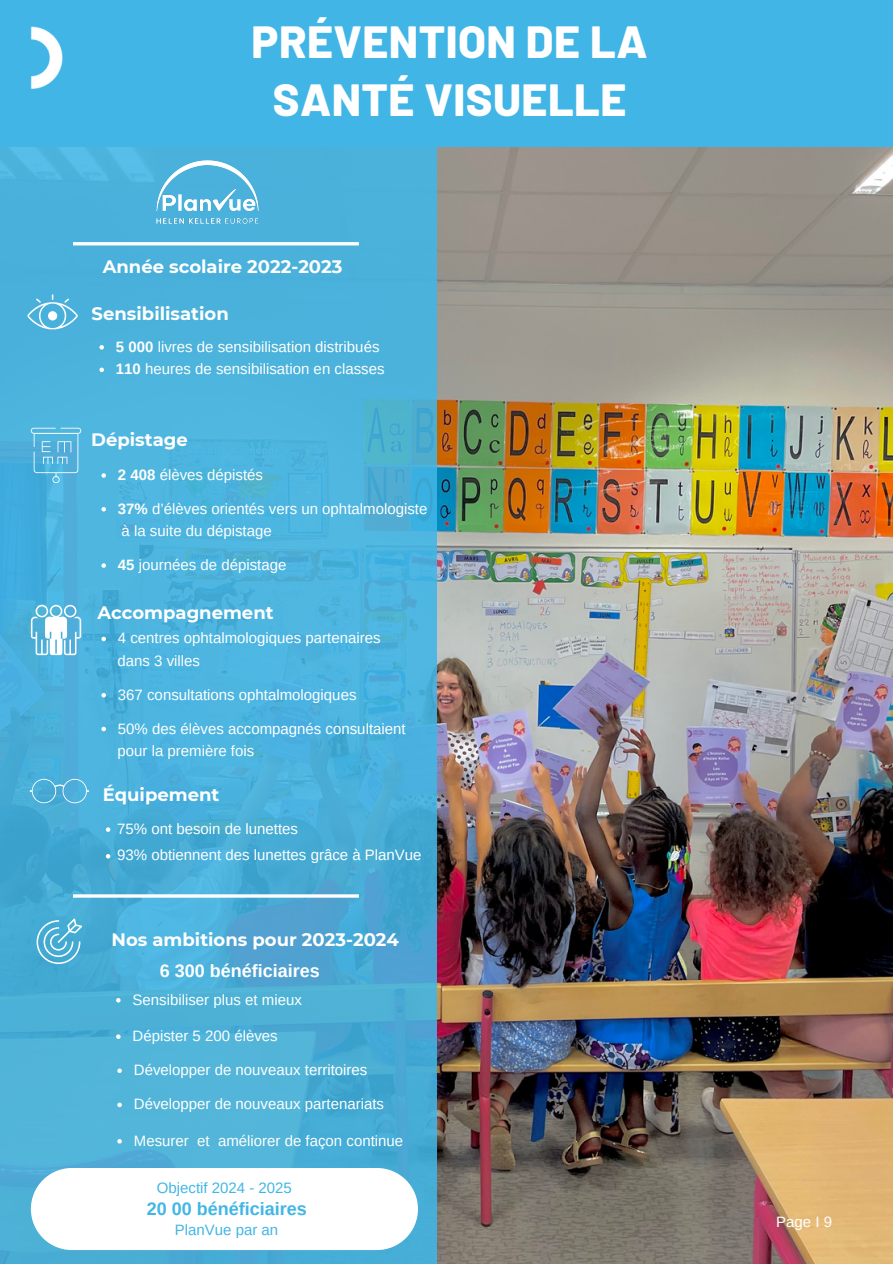
<style>
.page{position:relative;width:893px;height:1264px;background:#fff}
.page>*{position:absolute;margin:0;border:0;box-sizing:border-box;transform-origin:0 0}
.t1{font:800 45px/57.3px "Barlow";letter-spacing:.01em;color:#fff;text-align:center}
.t2{font:700 18px "Montserrat";color:#fff}
.t3{font:700 18px "Arimo";color:#41b6e6}
.t4{font:700 18px "Arimo";color:#fff}
.t5{font:15px "Arimo";color:#fff}
.t6{font:15px "Arimo";color:#41b6e6}
.s1{font-weight:700}
</style>
<div class="page">
<img style="left:437px;top:147px;width:455px;height:1116px">
<div style="left:0;top:0;width:892px;height:147px;background:#41b6e6"></div>
<img style="left:31px;top:26px;width:32px;height:63px">
<svg style="left:0;top:147px;width:437px;height:1116px;background:#4ab0da"></svg>
<img style="left:156px;top:159px;width:103px;height:66px">
<svg style="left:27px;top:294px;width:51px;height:35px;background:#6bbfe1"></svg>
<svg style="left:31px;top:428px;width:50px;height:55px;background:#61b9df"></svg>
<svg style="left:31px;top:605px;width:50px;height:50px"></svg>
<svg style="left:30px;top:778px;width:59px;height:25px"></svg>
<hr style="left:73px;top:894px;width:286px;height:3px;background:#fff">
<hr style="left:73px;top:242px;width:286px;height:3px;background:#fff">
<svg style="left:37px;top:918px;width:45px;height:45px;background:#68bbdb"></svg>
<svg style="left:31px;top:1167px;width:387px;height:82px"></svg>
<svg style="left:99px;top:345px;width:5px;height:4px"></svg>
<svg style="left:99px;top:367px;width:5px;height:5px"></svg>
<svg style="left:101px;top:473px;width:5px;height:5px"></svg>
<svg style="left:101px;top:507px;width:5px;height:4px"></svg>
<svg style="left:101px;top:563px;width:5px;height:5px"></svg>
<svg style="left:101px;top:636px;width:5px;height:5px"></svg>
<svg style="left:101px;top:693px;width:5px;height:4px"></svg>
<svg style="left:101px;top:726px;width:5px;height:5px"></svg>
<svg style="left:106px;top:827px;width:4px;height:4px"></svg>
<svg style="left:106px;top:854px;width:4px;height:4px"></svg>
<svg style="left:116px;top:998px;width:5px;height:4px"></svg>
<svg style="left:116px;top:1034px;width:5px;height:4px"></svg>
<svg style="left:117px;top:1068px;width:5px;height:4px"></svg>
<svg style="left:117px;top:1102px;width:5px;height:5px"></svg>
<svg style="left:117px;top:1138px;width:5px;height:5px"></svg>
<p class="t1" style="left:251px;top:12px;width:397px">PRÉVENTION DE LA<br>SANTÉ VISUELLE</p>
<p class="t2" style="left:103px;top:255px;width:241px">Année scolaire 2022-2023</p>
<h1 class="t2" style="left:92px;top:303px;width:139px">Sensibilisation</h1>
<p class="t5" style="left:116px;top:338px;width:265px"><span class="s1">5 000</span> livres de sensibilisation distribués</p>
<h2 class="t5" style="left:116px;top:361px;width:270px"><span class="s1">110</span> heures de sensibilisation en classes</h2>
<p class="t2" style="left:91px;top:429px;width:98px">Dépistage</p>
<h2 class="t5" style="left:118px;top:466px;width:147px"><span class="s1">2 408</span> élèves dépistés</h2>
<p class="t5" style="left:118px;top:500px;width:311px"><span class="s1">37%</span> d’élèves orientés vers un ophtalmologiste</p>
<p class="t5" style="left:122px;top:522px;width:152px">à la suite du dépistage</p>
<p class="t5" style="left:118px;top:556px;width:170px"><span class="s1">45</span> journées de dépistage</p>
<h2 class="t2" style="left:97px;top:601px;width:178px">Accompagnement</h2>
<p class="t5" style="left:118px;top:630px;width:264px">4 centres ophtalmologiques partenaires</p>
<p class="t5" style="left:117px;top:652px;width:84px">dans 3 villes</p>
<p class="t5" style="left:118px;top:686px;width:240px">367 consultations ophtalmologiques</p>
<p class="t5" style="left:118px;top:720px;width:289px">50% des élèves accompagnés consultaient</p>
<p class="t5" style="left:117px;top:742px;width:138px">pour la première fois</p>
<h2 class="t2" style="left:103px;top:783px;width:118px">Équipement</h2>
<p class="t5" style="left:117px;top:820px;width:182px">75% ont besoin de lunettes</p>
<p class="t5" style="left:117px;top:846px;width:306px">93% obtiennent des lunettes grâce à PlanVue</p>
<p class="t2" style="left:111px;top:928px;width:289px">Nos ambitions pour 2023-2024</p>
<p class="t4" style="left:160px;top:960px;width:161px">6 300 bénéficiaires</p>
<p class="t5" style="left:133px;top:991px;width:171px">Sensibiliser plus et mieux</p>
<p class="t5" style="left:133px;top:1027px;width:147px">Dépister 5 200 élèves</p>
<p class="t5" style="left:134px;top:1061px;width:235px">Développer de nouveaux territoires</p>
<h2 class="t5" style="left:134px;top:1095px;width:252px">Développer de nouveaux partenariats</h2>
<p class="t5" style="left:134px;top:1132px;width:271px">Mesurer et améliorer de façon continue</p>
<p class="t6" style="left:157px;top:1178px;width:137px">Objectif 2024 - 2025</p>
<h2 class="t3" style="left:147px;top:1198px;width:161px">20 00 bénéficiaires</h2>
<h2 class="t6" style="left:175px;top:1221px;width:105px">PlanVue par an</h2>
<p class="t5" style="left:776px;top:1212px;width:57px">Page I 9</p>
</div>
